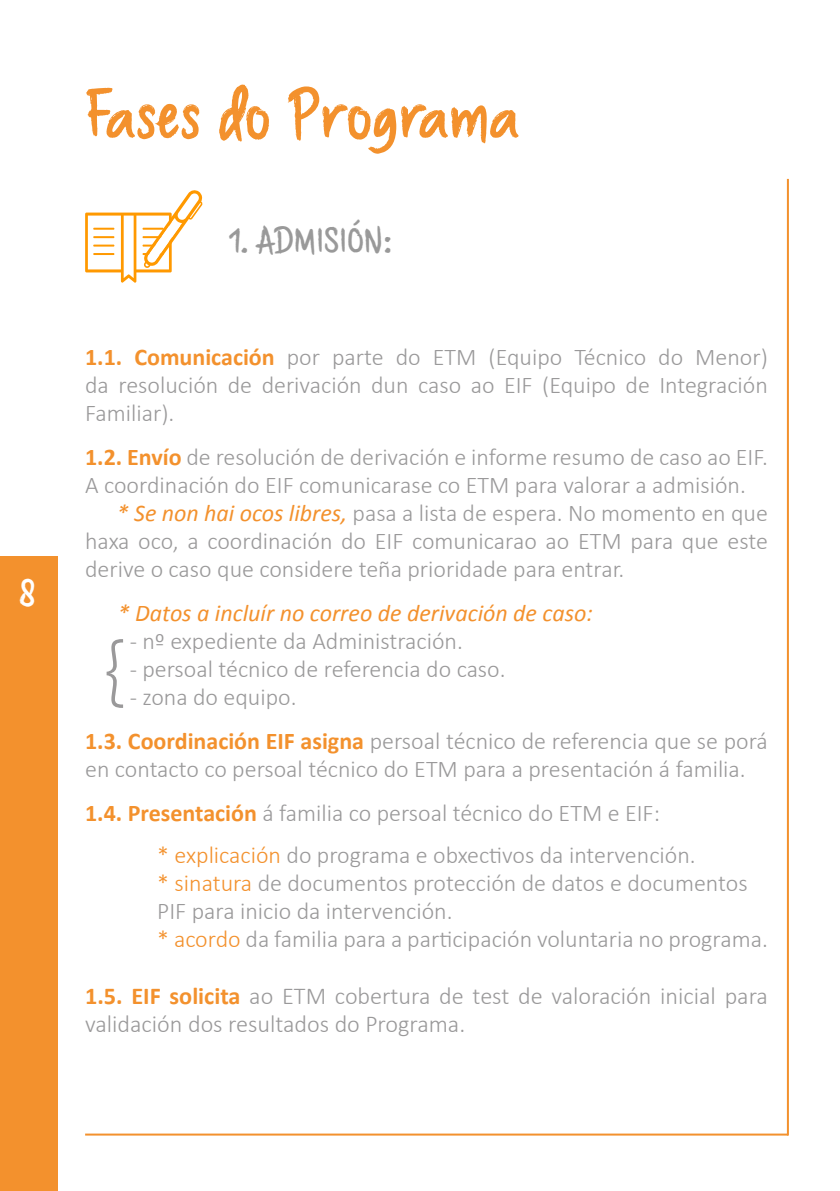
<style>
.page{position:relative;width:840px;height:1191px;background:#fff}
.page>*{position:absolute;margin:0;border:0;box-sizing:border-box;transform-origin:0 0}
.t1{font:300 80px "Aileron";color:#9a999a}
.t2{font:70px "Brushaff";color:#f3912d}
.t3{font:40px "Brushaff";color:#fff}
.t4{font:36px "Brushaff";color:#999}
.t5{font:300 24.2px/28.2px "Calibri";color:#9a999a}
.t6{font:300 24px/28px "Calibri";color:#9a999a}
.t7{font:italic 24px "Calibri";color:#f3912d}
.s1{font-weight:700;color:#f3912d}
.s2{font-weight:400;font-style:italic;color:#f3912d}
.s3{color:#f3912d}
</style>
<div class="page">
<div style="left:0;top:556px;width:58px;height:635px;background:#f3912d"></div>
<svg style="left:85px;top:190px;width:117px;height:93px"></svg>
<hr style="left:786px;top:179px;width:2px;height:956px;background:#f3912d">
<hr style="left:85px;top:1133px;width:702px;height:2px;background:#f3912d">
<h3 class="t3" style="left:18px;top:570px;width:20px">8</h3>
<h2 class="t2" style="left:85px;top:74px;width:436px">Fases do Programa</h2>
<h3 class="t4" style="left:229px;top:220px;width:164px">1. ADMISIÓN:</h3>
<p class="t6" style="left:85px;top:343px;width:684px;text-align:justify"><span class="s1">1.1. Comunicación</span> por parte do ETM (Equipo Técnico do Menor) da resolución de derivación dun caso ao EIF (Equipo de Integración Familiar).</p>
<p class="t6" style="left:85px;top:443px;width:684px"><span class="s1">1.2. Envío</span> de resolución de derivación e informe resumo de caso ao EIF.</p>
<p class="t6" style="left:85px;top:471px;width:662px">A coordinación do EIF comunicarase co ETM para valorar a admisión.</p>
<p class="t6" style="left:117px;top:499px;width:652px"><span class="s2">* Se non hai ocos libres,</span> pasa a lista de espera. No momento en que</p>
<p class="t6" style="left:85px;top:527px;width:684px">haxa oco, a coordinación do EIF comunicarao ao ETM para que este</p>
<p class="t6" style="left:85px;top:555px;width:540px">derive o caso que considere teña prioridade para entrar.</p>
<p class="t7" style="left:118px;top:598px;width:476px">* Datos a incluír no correo de derivación de caso:</p>
<p class="t6" style="left:130px;top:627px;width:334px">- nº expediente da Administración.</p>
<p class="t6" style="left:130px;top:655px;width:377px">- persoal técnico de referencia do caso.</p>
<p class="t6" style="left:85px;top:675px;width:684px;line-height:44px;text-indent:44px">- zona do equipo.<br><span class="s1">1.3. Coordinación EIF asigna</span> persoal técnico de referencia que se porá</p>
<p class="t6" style="left:85px;top:755px;width:661px">en contacto co persoal técnico do ETM para a presentación á familia.</p>
<p class="t6" style="left:85px;top:799px;width:576px"><span class="s1">1.4. Presentación</span> á familia co persoal técnico do ETM e EIF:</p>
<p class="t6" style="left:157px;top:841px;width:539px"><span class="s3">* explicación</span> do programa e obxectivos da intervención.</p>
<p class="t6" style="left:157px;top:869px;width:612px"><span class="s3">* sinatura</span> de documentos protección de datos e documentos<br>PIF para inicio da intervención.<br><span class="s3">* acordo</span> da familia para a participación voluntaria no programa.</p>
<p class="t5" style="left:85px;top:981px;width:684px"><span class="s1">1.5. EIF solicita</span> ao ETM cobertura de test de valoración inicial para validación dos resultados do Programa.</p>
<h1 class="t1" style="left:101px;top:630px;width:26px">{</h1>
</div>
